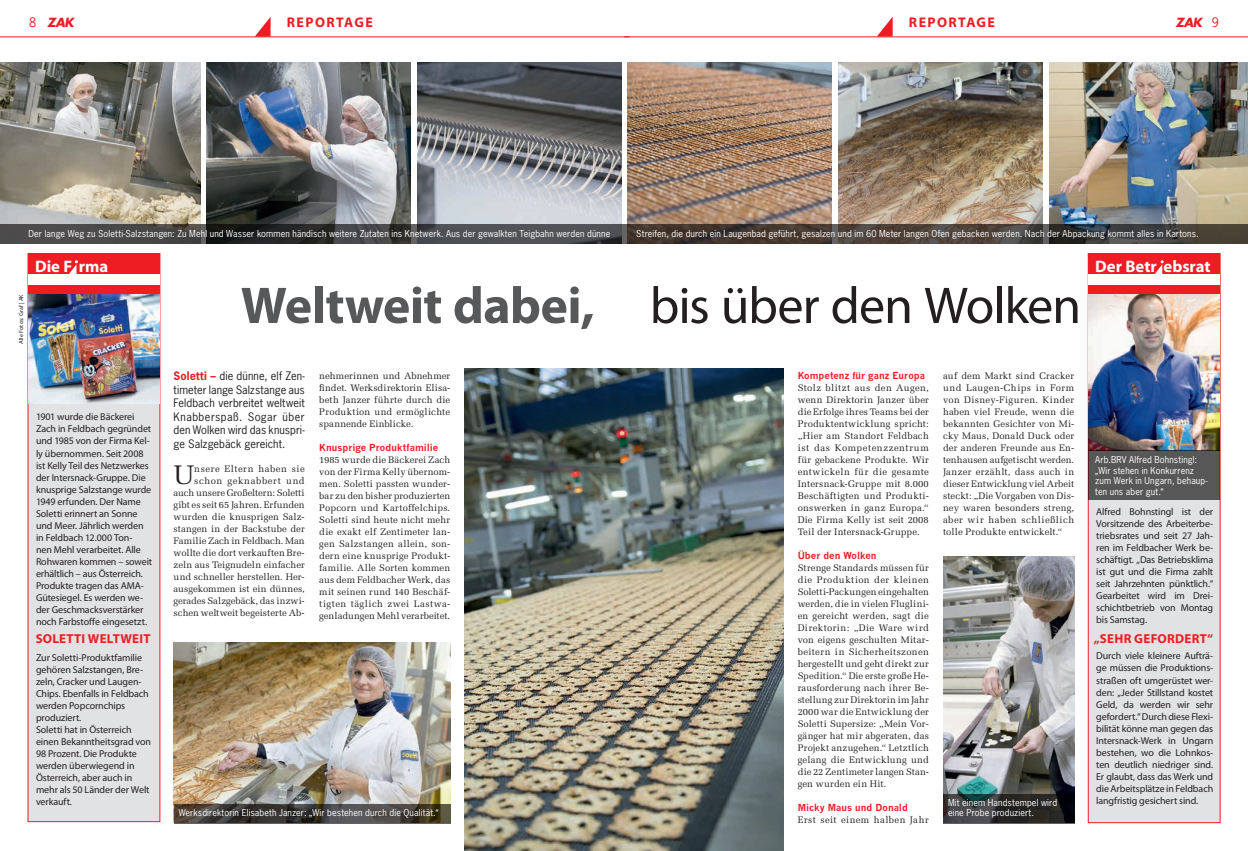
<style>
.page{position:relative;width:1248px;height:851px;background:#fff}
.page>*{position:absolute;margin:0;border:0;box-sizing:border-box;transform-origin:0 0}
.t1{font:52px "Myriad Pro";letter-spacing:-.02em;color:#231f20}
.t2{font:26.8px "Melior";color:#231f20}
.t3{font:700 16.7px "Myriad Pro";color:#fff}
.t4{font:700 14px "Myriad Pro";letter-spacing:.1em;color:#ee1d23}
.t5{font:700 13px "Myriad Pro";letter-spacing:.02em;color:#ee1d23}
.t6{font:italic 700 12.3px "Futura";letter-spacing:-.03em;color:#ee1d23}
.t7{font:11px/13.5px "News Gothic Std";letter-spacing:.005em;color:#231f20;text-align:justify}
.t8{font:10px/12px "Myriad Pro";letter-spacing:-.01em;color:#231f20}
.t9{font:9.5px/12px "Melior";letter-spacing:.005em;color:#231f20;text-align:justify}
.t10{font:700 9.5px "News Gothic";color:#ee1d23}
.t11{font:9.5px "Melior";letter-spacing:.04em;color:#231f20}
.t12{font:9px/10.5px "News Gothic Std";letter-spacing:.015em;color:#fff}
.t13{font:6px "Myriad Pro";letter-spacing:.015em;color:#231f20}
.s1{font-family:"News Gothic Std";font-weight:400;font-style:normal}
.s2{font-weight:700;color:#57585a}
.s3{font-weight:700;color:#ee1d23}
</style>
<div class="page">
<svg style="left:255px;top:17px;width:15px;height:19px"></svg>
<svg style="left:877px;top:17px;width:15px;height:19px"></svg>
<img style="left:417px;top:62px;width:204px;height:162px">
<img style="left:1049px;top:62px;width:198px;height:162px">
<img style="left:206px;top:62px;width:205px;height:162px">
<img style="left:838px;top:62px;width:204px;height:162px">
<img style="left:0;top:62px;width:200px;height:162px">
<img style="left:627px;top:62px;width:204px;height:162px">
<div style="left:27px;top:253px;width:133px;height:569px;background:#e1e2e4"></div>
<div style="left:1087px;top:253px;width:133px;height:570px;background:#e1e2e4;border:1px solid #ee1d23"></div>
<div style="left:28px;top:253px;width:132px;height:41px;background:#ee1d23"></div>
<div style="left:1088px;top:253px;width:131px;height:41px;background:#ee1d23"></div>
<div style="left:28px;top:274px;width:132px;height:11px;background:#fff"></div>
<div style="left:1088px;top:274px;width:131px;height:11px;background:#fff"></div>
<svg style="left:69px;top:260px;width:9px;height:14px"></svg>
<svg style="left:1155px;top:260px;width:8px;height:14px"></svg>
<img style="left:28px;top:294px;width:131px;height:109px">
<img style="left:1088px;top:294px;width:131px;height:156px">
<img style="left:174px;top:642px;width:276px;height:161px">
<img style="left:943px;top:557px;width:131px;height:236px">
<svg style="left:174px;top:803px;width:276px;height:20px;background:#48443e"></svg>
<svg style="left:0;top:224px;width:1247px;height:20px;background:#433f3d"></svg>
<div style="left:1088px;top:450px;width:131px;height:50px;background:#585758"></div>
<svg style="left:943px;top:793px;width:131px;height:30px;background:#2d2f2f"></svg>
<img style="left:465px;top:368px;width:318px;height:482px">
<hr style="left:0;top:36px;width:629px;height:1px;background:#ee1d23">
<hr style="left:624px;top:36px;width:623px;height:1px;background:#ee1d23">
<h3 class="t4" style="left:287px;top:13px;width:87px">REPORTAGE</h3>
<h3 class="t4" style="left:908px;top:13px;width:87px">REPORTAGE</h3>
<p class="t6" style="left:29px;top:14px;width:46px"><span class="s1">8</span> ZAK</p>
<p class="t6" style="left:1175px;top:14px;width:45px">ZAK <span class="s1">9</span></p>
<p class="t12" style="left:28px;top:228px;width:583px">Der lange Weg zu Soletti-Salzstangen: Zu Mehl und Wasser kommen händisch weitere Zutaten ins Knetwerk. Aus der gewalkten Teigbahn werden dünne</p>
<p class="t12" style="left:636px;top:228px;width:564px">Streifen, die durch ein Laugenbad geführt, gesalzen und im 60 Meter langen Ofen gebacken werden. Nach der Abpackung kommt alles in Kartons.</p>
<p class="t13" style="left:17px;top:344px;width:51px;rotate:-90deg">Alle Fotos: Graf | AK</p>
<h3 class="t3" style="left:35px;top:255px;width:75px">Die F rma</h3>
<h3 class="t3" style="left:1095px;top:255px;width:117px">Der Betr ebsrat</h3>
<h1 class="t1" style="left:241px;top:273px;width:841px"><span class="s2">Weltweit dabei,</span> bis über den Wolken</h1>
<p class="t7" style="left:174px;top:369px;width:133px"><span class="s3">Soletti –</span> die dünne, elf Zen&shy;timeter lange Salzstange aus Feldbach verbreitet weltweit Knabberspaß. Sogar über den Wolken wird das knuspri&shy;ge Salzgebäck gereicht.</p>
<h2 class="t2" style="left:174px;top:458px;width:22px">U</h2>
<p class="t10" style="left:797px;top:369px;width:129px">Kompetenz für ganz Europa</p>
<p class="t9" style="left:797px;top:381px;width:133px">Stolz blitzt aus den Augen, wenn Direktorin Janzer über die Erfolge ihres Teams bei der Produktentwicklung spricht: „Hier am Standort Feldbach ist das Kompetenzzentrum für gebackene Produkte. Wir entwickeln für die gesamte Intersnack-Gruppe mit 8.000<br>Beschäftigten und Produkti&shy;onswerken in ganz Europa.“ Die Firma Kelly ist seit 2008<br>Teil der Intersnack-Gruppe.</p>
<p class="t10" style="left:797px;top:549px;width:80px">Über den Wolken</p>
<p class="t9" style="left:797px;top:561px;width:133px">Strenge Standards müssen für die Produktion der kleinen Soletti-Packungen eingehalten werden, die in vielen Fluglini&shy;en gereicht werden, sagt die Direktorin: „Die Ware wird von eigens geschulten Mitar&shy;beitern in Sicherheitszonen hergestellt und geht direkt zur Spedition.“ Die erste große He&shy;rausforderung nach ihrer Be&shy;stellung zur Direktorin im Jahr 2000 war die Entwicklung der Soletti Supersize: „Mein Vor&shy;gänger hat mir abgeraten, das Projekt anzugehen.“ Letztlich gelang die Entwicklung und die 22 Zentimeter langen Stan&shy;gen wurden ein Hit.</p>
<p class="t10" style="left:797px;top:801px;width:112px">Micky Maus und Donald</p>
<p class="t11" style="left:797px;top:814px;width:133px">Erst seit einem halben Jahr</p>
<p class="t9" style="left:943px;top:370px;width:133px">auf dem Markt sind Cracker und Laugen-Chips in Form von Disney-Figuren. Kinder haben viel Freude, wenn die bekannten Gesichter von Mi&shy;cky Maus, Donald Duck oder der anderen Freunde aus En&shy;tenhausen aufgetischt werden.<br>Janzer erzählt, dass auch in dieser Entwicklung viel Arbeit steckt: „Die Vorgaben von Dis&shy;ney waren besonders streng, aber wir haben schließlich tolle Produkte entwickelt.“</p>
<p class="t9" style="left:319px;top:370px;width:132px">nehmerinnen und Abnehmer findet. Werksdirektorin Elisa&shy;beth Janzer führte durch die Produktion und ermöglichte spannende Einblicke.</p>
<p class="t10" style="left:319px;top:442px;width:120px">Knusprige Produktfamilie</p>
<p class="t9" style="left:319px;top:454px;width:132px">1985 wurde die Bäckerei Zach von der Firma Kelly übernom&shy;men. Soletti passten wunder&shy;bar zu den bisher produzierten Popcorn und Kartoffelchips.<br>Soletti sind heute nicht mehr die exakt elf Zentimeter lan&shy;gen Salzstangen allein, son&shy;dern eine knusprige Produkt&shy;familie. Alle Sorten kommen aus dem Feldbacher Werk, das mit seinen rund 140 Beschäf&shy;tigten täglich zwei Lastwa&shy;genladungen Mehl verarbeitet.</p>
<p class="t8" style="left:36px;top:411px;width:118px">1901 wurde die Bäckerei<br>Zach in Feldbach gegründet und 1985 von der Firma Kel&shy;ly übernommen. Seit 2008 ist Kelly Teil des Netzwerkes der Intersnack-Gruppe. Die knusprige Salzstange wurde<br>1949 erfunden. Der Name<br>Soletti erinnert an Sonne und Meer. Jährlich werden in Feldbach 12.000 Ton-<br>nen Mehl verarbeitet. Alle<br>Rohwaren kommen – soweit erhältlich – aus Österreich.<br>Produkte tragen das AMA-<br>Gütesiegel. Es werden we&shy;der Geschmacksverstärker noch Farbstoffe eingesetzt.</p>
<p class="t8" style="left:36px;top:651px;width:117px">Zur Soletti-Produktfamilie gehören Salzstangen, Bre&shy;zeln, Cracker und Laugen-<br>Chips. Ebenfalls in Feldbach werden Popcornchips produziert.<br>Soletti hat in Österreich einen Bekanntheitsgrad von<br>98 Prozent. Die Produkte werden überwiegend in<br>Österreich, aber auch in mehr als 50 Länder der Welt verkauft.</p>
<p class="t12" style="left:1095px;top:454px;width:114px">Arb.BRV Alfred Bohnstingl: „Wir stehen in Konkurrenz zum Werk in Ungarn, behaup&shy;ten uns aber gut.“</p>
<p class="t9" style="left:174px;top:462px;width:133px;text-align:right">nsere Eltern haben sie schon geknabbert und auch unsere Großeltern: Soletti gibt es seit 65 Jahren. Erfunden wurden die knusprigen Salz&shy;stangen in der Backstube der<br>Familie Zach in Feldbach. Man wollte die dort verkauften Bre&shy;zeln aus Teignudeln einfacher und schneller herstellen. Her&shy;ausgekommen ist ein dünnes, gerades Salzgebäck, das inzwi&shy;schen weltweit begeisterte Ab-</p>
<p class="t8" style="left:1096px;top:506px;width:118px;text-align:justify">Alfred Bohnstingl ist der Vorsitzende des Arbeiterbe&shy;triebsrates und seit 27 Jah&shy;ren im Feldbacher Werk be&shy;schäftigt. „Das Betriebsklima ist gut und die Firma zahlt seit Jahrzehnten pünktlich.“ Gearbeitet wird im Drei&shy;schichtbetrieb von Montag bis Samstag.</p>
<p class="t8" style="left:1096px;top:650px;width:118px;text-align:justify">Durch viele kleinere Aufträ&shy;ge müssen die Produktions&shy;straßen oft umgerüstet wer&shy;den: „Jeder Stillstand kostet Geld, da werden wir sehr gefordert.“ Durch diese Flexi&shy;bilität könne man gegen das Intersnack-Werk in Ungarn bestehen, wo die Lohnkos&shy;ten deutlich niedriger sind.<br>Er glaubt, dass das Werk und die Arbeitsplätze in Feldbach langfristig gesichert sind.</p>
<h3 class="t5" style="left:36px;top:630px;width:116px">SOLETTI WELTWEIT</h3>
<h3 class="t5" style="left:1093px;top:630px;width:121px">„SEHR GEFORDERT“</h3>
<p class="t12" style="left:947px;top:796px;width:111px">Mit einem Handstempel wird eine Probe produziert.</p>
<p class="t12" style="left:179px;top:807px;width:261px">Werksdirektorin Elisabeth Janzer: „Wir bestehen durch die Qualität.“</p>
</div>
